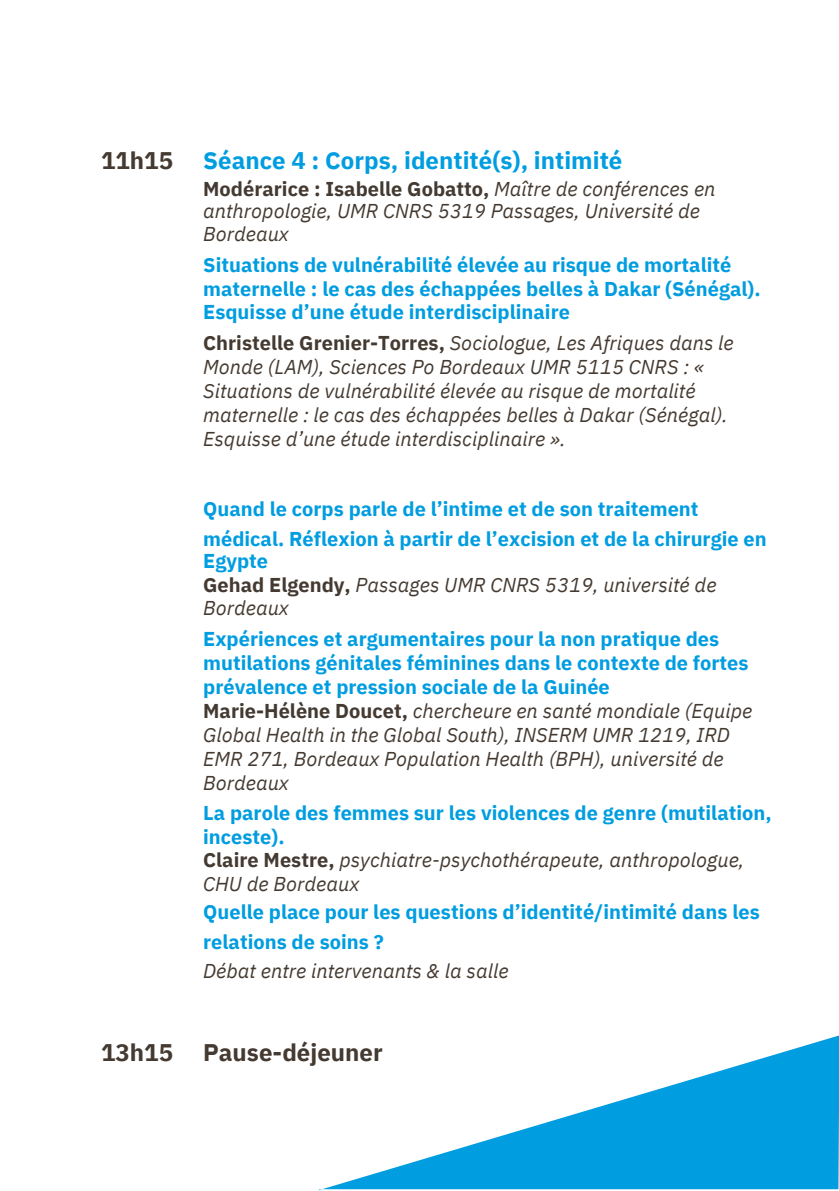
<style>
.page{position:relative;width:839px;height:1191px;background:#fff}
.page>*{position:absolute;margin:0;border:0;box-sizing:border-box;transform-origin:0 0}
.t1{font:700 24px "IBM Plex Sans";color:#009de0}
.t2{font:700 24px "IBM Plex Sans";color:#443a31}
.t3{font:700 20px/31.6px "IBM Plex Sans";color:#009de0}
.t4{font:italic 20px/24px "IBM Plex Sans";color:#443a31}
.t5{font:700 20px "IBM Plex Sans";color:#443a31}
.s1{font-weight:400;font-style:italic}
.s2{font-weight:400;font-style:italic;color:#443a31}
.s3{color:#443a31}
.s4{font-weight:700;font-style:normal;color:#009de0}
.s5{font-weight:700;font-style:normal}
</style>
<div class="page">
<svg style="left:318px;top:1035px;width:520px;height:155px"></svg>
<h1 class="t2" style="left:101px;top:144px;width:74px">11h15</h1>
<p class="t1" style="left:203px;top:144px;width:420px">Séance 4 : Corps, identité(s), intimité</p>
<p class="t5" style="left:203px;top:175px;width:514px">Modérarice : Isabelle Gobatto, <span class="s1">Maître de conférences en</span></p>
<p class="t4" style="left:203px;top:199px;width:498px">anthropologie, UMR CNRS 5319 Passages, Université de</p>
<p class="t3" style="left:203px;top:217px;width:529px"><span class="s2">Bordeaux<br></span>Situations de vulnérabilité élevée au risque de mortalité</p>
<p class="t3" style="left:203px;top:273px;width:559px">maternelle : le cas des échappées belles à Dakar (Sénégal).</p>
<p class="t3" style="left:203px;top:295px;width:532px">Esquisse d’une étude interdisciplinaire<br><span class="s3">Christelle Grenier-Torres,</span> <span class="s2">Sociologue, Les Afriques dans le</span></p>
<p class="t4" style="left:203px;top:355px;width:526px">Monde (LAM), Sciences Po Bordeaux UMR 5115 CNRS : «<br>Situations de vulnérabilité élevée au risque de mortalité maternelle : le cas des échappées belles à Dakar (Sénégal).</p>
<p class="t4" style="left:203px;top:427px;width:364px">Esquisse d’une étude interdisciplinaire ».</p>
<p class="t3" style="left:203px;top:493px;width:497px">Quand le corps parle de l’intime et de son traitement</p>
<p class="t3" style="left:203px;top:523px;width:565px">médical. Réflexion à partir de l’excision et de la chirurgie en</p>
<p class="t4" style="left:203px;top:549px;width:515px"><span class="s4">Egypte<br></span><span class="s5">Gehad Elgendy,</span> Passages UMR CNRS 5319, université de</p>
<p class="t3" style="left:203px;top:592px;width:517px"><span class="s2">Bordeaux<br></span>Expériences et argumentaires pour la non pratique des</p>
<p class="t3" style="left:203px;top:651px;width:550px;line-height:24px">mutilations génitales féminines dans le contexte de fortes prévalence et pression sociale de la Guinée<br><span class="s3">Marie-Hélène Doucet,</span> <span class="s2">chercheure en santé mondiale (Equipe Global Health in the Global South), INSERM UMR 1219, IRD</span></p>
<p class="t4" style="left:203px;top:747px;width:522px">EMR 271, Bordeaux Population Health (BPH), université de<br>Bordeaux</p>
<p class="t3" style="left:203px;top:801px;width:570px;line-height:23.6px">La parole des femmes sur les violences de genre (mutilation, inceste).<br><span class="s3">Claire Mestre,</span> <span class="s2">psychiatre-psychothérapeute, anthropologue, CHU de Bordeaux</span></p>
<p class="t3" style="left:203px;top:896px;width:558px">Quelle place pour les questions d’identité/intimité dans les</p>
<p class="t3" style="left:203px;top:926px;width:182px">relations de soins ?</p>
<p class="t4" style="left:203px;top:958px;width:307px">Débat entre intervenants &amp; la salle</p>
<h1 class="t2" style="left:101px;top:1037px;width:74px">13h15</h1>
<p class="t2" style="left:203px;top:1037px;width:181px">Pause-déjeuner</p>
</div>
